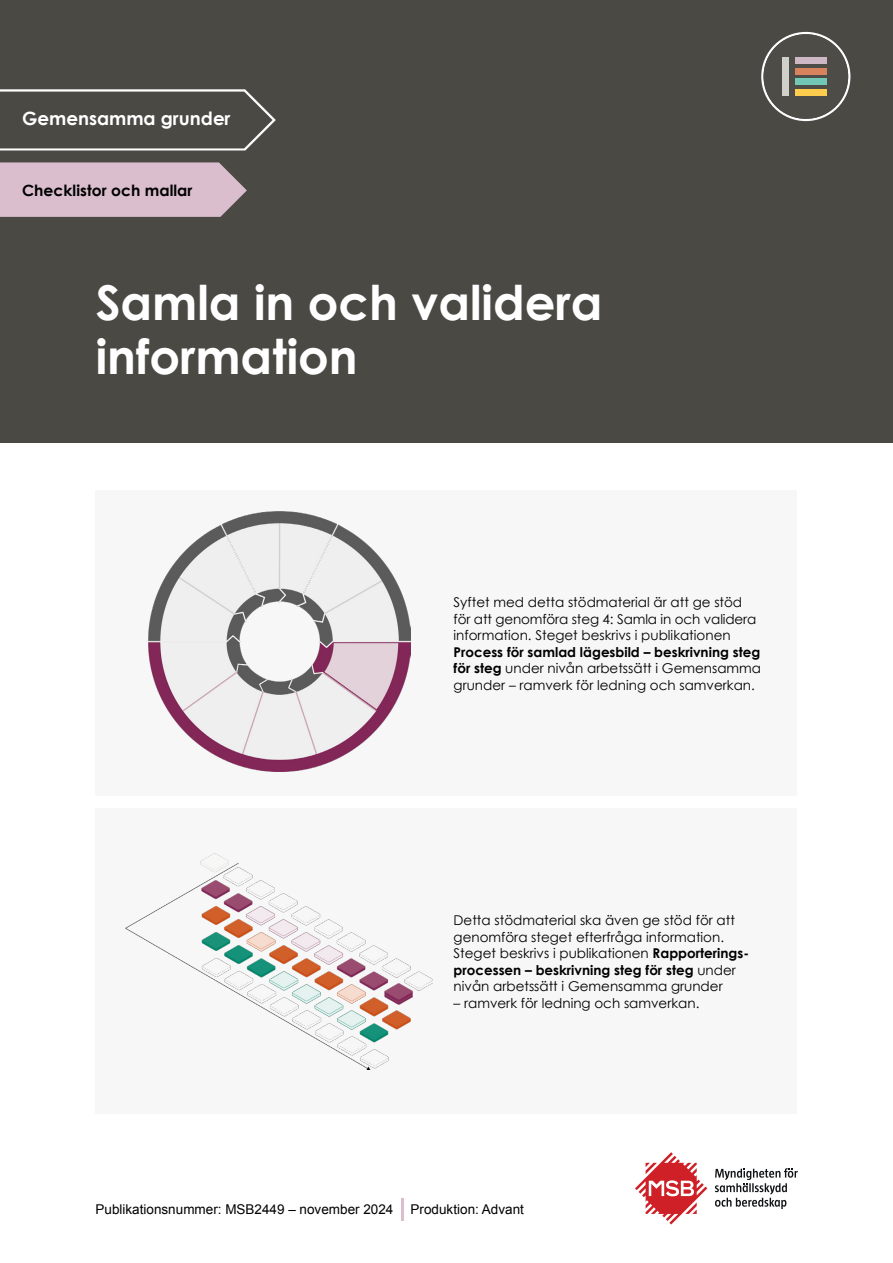
<style>
.page{position:relative;width:893px;height:1263px;background:#fff}
.page>*{position:absolute;margin:0;border:0;box-sizing:border-box;transform-origin:0 0}
.Omslag_Huvudrubrik_H1{font:700 48px/54px "Century Gothic";color:#fff}
.t1{font:700 18.3px "Century Gothic";color:#fff}
.t2{font:700 15.45px "Century Gothic";letter-spacing:.005em;color:#000}
.Inforuta{font:13.5px/16.5px "Century Gothic";color:#000}
.Omslag_Avsändare{font:13.5px "Arial";color:#000}
.s1{font-weight:700}
</style>
<div class="page">
<div style="left:96px;top:808px;width:701px;height:306px;background:#f7f7f7"></div>
<div style="left:96px;top:490px;width:701px;height:306px;background:#f7f7f7"></div>
<div style="left:0;top:0;width:893px;height:442px;background:#4a4944"></div>
<svg style="left:635px;top:1152px;width:72px;height:72px"></svg>
<svg style="left:715px;top:1168px;width:83px;height:41px"></svg>
<svg style="left:0;top:89px;width:276px;height:61px"></svg>
<svg style="left:0;top:162px;width:247px;height:55px"></svg>
<svg style="left:761px;top:32px;width:89px;height:89px"></svg>
<div style="left:763px;top:34px;width:85px;height:85px;background:#4d4c47;border-radius:50%"></div>
<div style="left:782px;top:57px;width:7px;height:38px;background:#d0d0cb"></div>
<div style="left:795px;top:89px;width:31px;height:7px;background:#ffcc4e"></div>
<div style="left:795px;top:78px;width:31px;height:7px;background:#72c8b5"></div>
<div style="left:795px;top:68px;width:31px;height:7px;background:#d8835e"></div>
<div style="left:795px;top:57px;width:31px;height:7px;background:#cfb8c5"></div>
<img style="left:148px;top:511px;width:262px;height:261px">
<hr style="left:401px;top:1198px;width:3px;height:23px;background:#d9becd">
<img style="left:126px;top:853px;width:307px;height:216px">
<h2 class="t1" style="left:22px;top:104px;width:210px">Gemensamma grunder</h2>
<p class="t2" style="left:22px;top:178px;width:172px">Checklistor och mallar</p>
<h1 class="Omslag_Huvudrubrik_H1" style="left:96px;top:274px;width:508px">Samla in och validera information</h1>
<p class="Inforuta" style="left:454px;top:594px;width:309px">Syftet med detta stödmaterial är att ge stöd för att genomföra steg 4: Samla in och validera information. Steget beskrivs i publikationen <span class="s1">Process för samlad lägesbild – beskrivning steg för steg</span> under nivån arbetssätt i Gemensamma grunder – ramverk för ledning och samverkan.</p>
<p class="Inforuta" style="left:454px;top:912px;width:297px">Detta stödmaterial ska även ge stöd för att genomföra steget efterfråga information.<br>Steget beskrivs i publikationen <span class="s1">Rapporterings&shy;processen – beskrivning steg för steg</span> under nivån arbetssätt i Gemensamma grunder</p>
<p class="Inforuta" style="left:454px;top:994px;width:247px">– ramverk för ledning och samverkan.</p>
<p class="Omslag_Avsändare" style="left:96px;top:1200px;width:299px">Publikationsnummer: MSB2449 – november 2024</p>
<p class="Omslag_Avsändare" style="left:411px;top:1200px;width:115px">Produktion: Advant</p>
</div>
